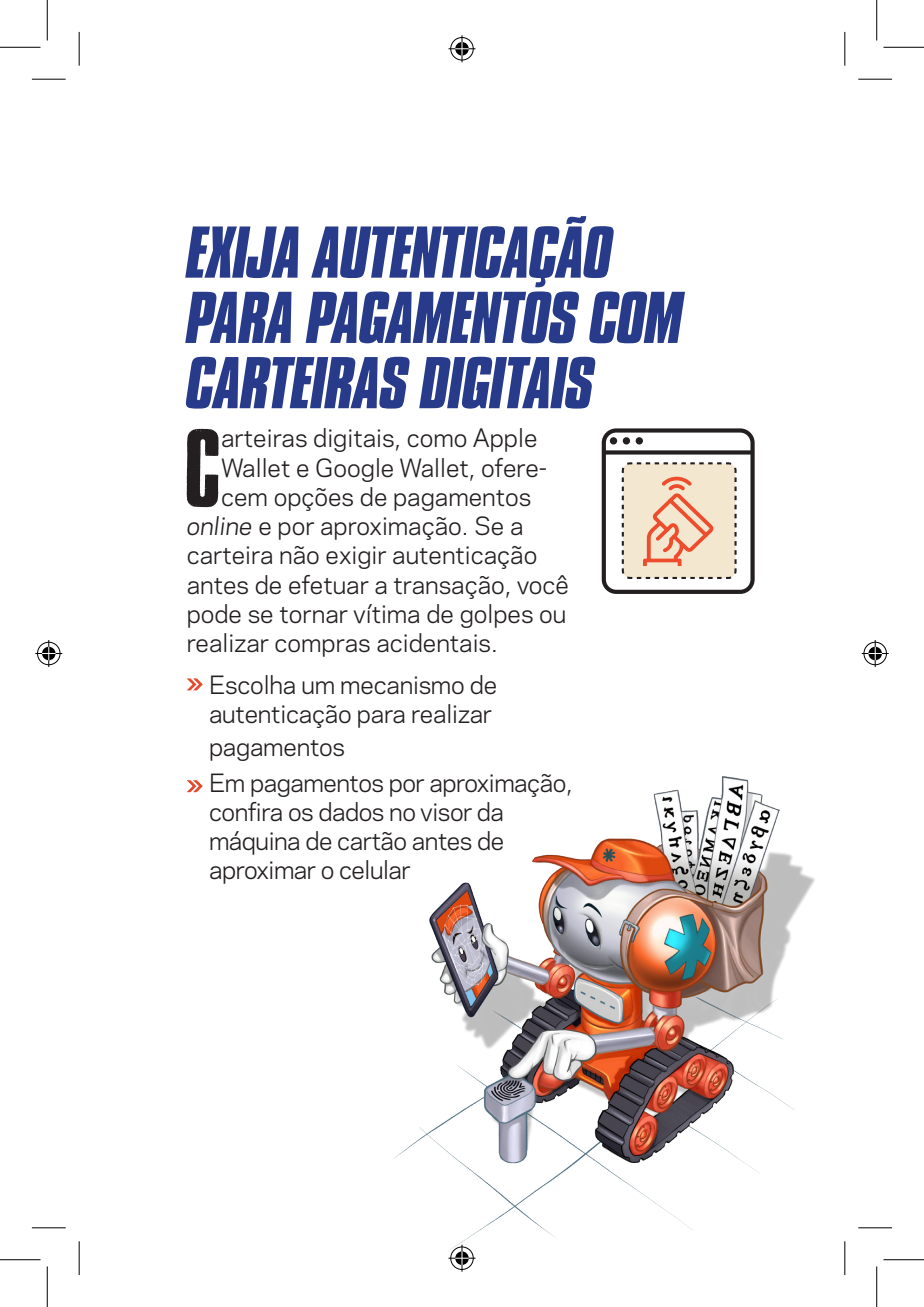
<style>
.page{position:relative;width:924px;height:1307px;background:#fff}
.page>*{position:absolute;margin:0;border:0;box-sizing:border-box;transform-origin:0 0}
.t1{font:92.92px "Cross Town";color:#231f20}
.t2{font:italic 700 63px/65.2px "Compacta BT";letter-spacing:-.02em;color:#273b8a}
.t3{font:23.62px/29.2px "Galaxie Polaris";color:#231f20}
.t4{font:23.62px/29.2px "Galaxie Polaris";letter-spacing:-.02em;color:#231f20}
.s1{font-style:italic}
</style>
<div class="page">
<img style="left:393px;top:776px;width:422px;height:483px">
<svg style="left:187px;top:678px;width:16px;height:12px"></svg>
<svg style="left:187px;top:780px;width:16px;height:12px"></svg>
<div style="left:601px;top:428px;width:153px;height:166px;border:4px solid #231f20;border-radius:12px"></div>
<svg style="left:602px;top:450px;width:152px;height:4px"></svg>
<div style="left:610px;top:437px;width:7px;height:7px;background:#231f20;border-radius:50%"></div>
<div style="left:623px;top:437px;width:7px;height:7px;background:#231f20;border-radius:50%"></div>
<div style="left:635px;top:437px;width:8px;height:7px;background:#231f20;border-radius:50%"></div>
<svg style="left:621px;top:462px;width:116px;height:117px;background:#eccfb9"></svg>
<hr style="left:32px;top:79px;width:34px;height:1px;background:#000">
<hr style="left:858px;top:79px;width:34px;height:1px;background:#000">
<hr style="left:32px;top:1227px;width:34px;height:1px;background:#000">
<hr style="left:858px;top:1227px;width:34px;height:1px;background:#000">
<hr style="left:79px;top:32px;width:1px;height:34px;background:#000">
<hr style="left:79px;top:1241px;width:1px;height:33px;background:#000">
<hr style="left:844px;top:32px;width:1px;height:34px;background:#000">
<hr style="left:844px;top:1241px;width:1px;height:33px;background:#000">
<hr style="left:0;top:47px;width:40px;height:1px;background:#000">
<hr style="left:883px;top:47px;width:41px;height:1px;background:#000">
<hr style="left:0;top:1259px;width:40px;height:1px;background:#000">
<hr style="left:883px;top:1259px;width:41px;height:1px;background:#000">
<hr style="left:47px;top:0;width:1px;height:41px;background:#000">
<hr style="left:47px;top:1266px;width:1px;height:40px;background:#000">
<hr style="left:876px;top:0;width:1px;height:41px;background:#000">
<hr style="left:876px;top:1266px;width:1px;height:40px;background:#000">
<svg style="left:448px;top:35px;width:27px;height:27px"></svg>
<svg style="left:448px;top:1244px;width:27px;height:27px"></svg>
<svg style="left:35px;top:640px;width:27px;height:27px"></svg>
<svg style="left:861px;top:640px;width:27px;height:27px"></svg>
<p class="t2" style="left:187px;top:221px;width:498px">EXIJA AUTENTICAÇÃO<br>PARA PAGAMENTOS COM<br>CARTEIRAS DIGITAIS</p>
<p class="t1" style="left:187px;top:427px;width:36px">C</p>
<p class="t3" style="left:221px;top:422px;width:318px">arteiras digitais, como Apple</p>
<p class="t3" style="left:221px;top:451px;width:328px">Wallet e Google Wallet, ofere-</p>
<p class="t3" style="left:221px;top:481px;width:312px">cem opções de pagamentos</p>
<p class="t3" style="left:187px;top:510px;width:338px"><span class="s1">online</span> e por aproximação. Se a</p>
<p class="t3" style="left:187px;top:539px;width:352px">carteira não exigir autenticação</p>
<p class="t3" style="left:187px;top:568px;width:384px">antes de efetuar a transação, você</p>
<p class="t3" style="left:187px;top:598px;width:381px">pode se tornar vítima de golpes ou</p>
<p class="t3" style="left:187px;top:627px;width:312px">realizar compras acidentais.</p>
<p class="t3" style="left:209px;top:669px;width:290px">Escolha um mecanismo de autenticação para realizar</p>
<p class="t3" style="left:209px;top:730px;width:138px">pagamentos</p>
<p class="t4" style="left:209px;top:766px;width:365px">Em pagamentos por aproximação, confira os dados no visor da máquina de cartão antes de aproximar o celular</p>
</div>
